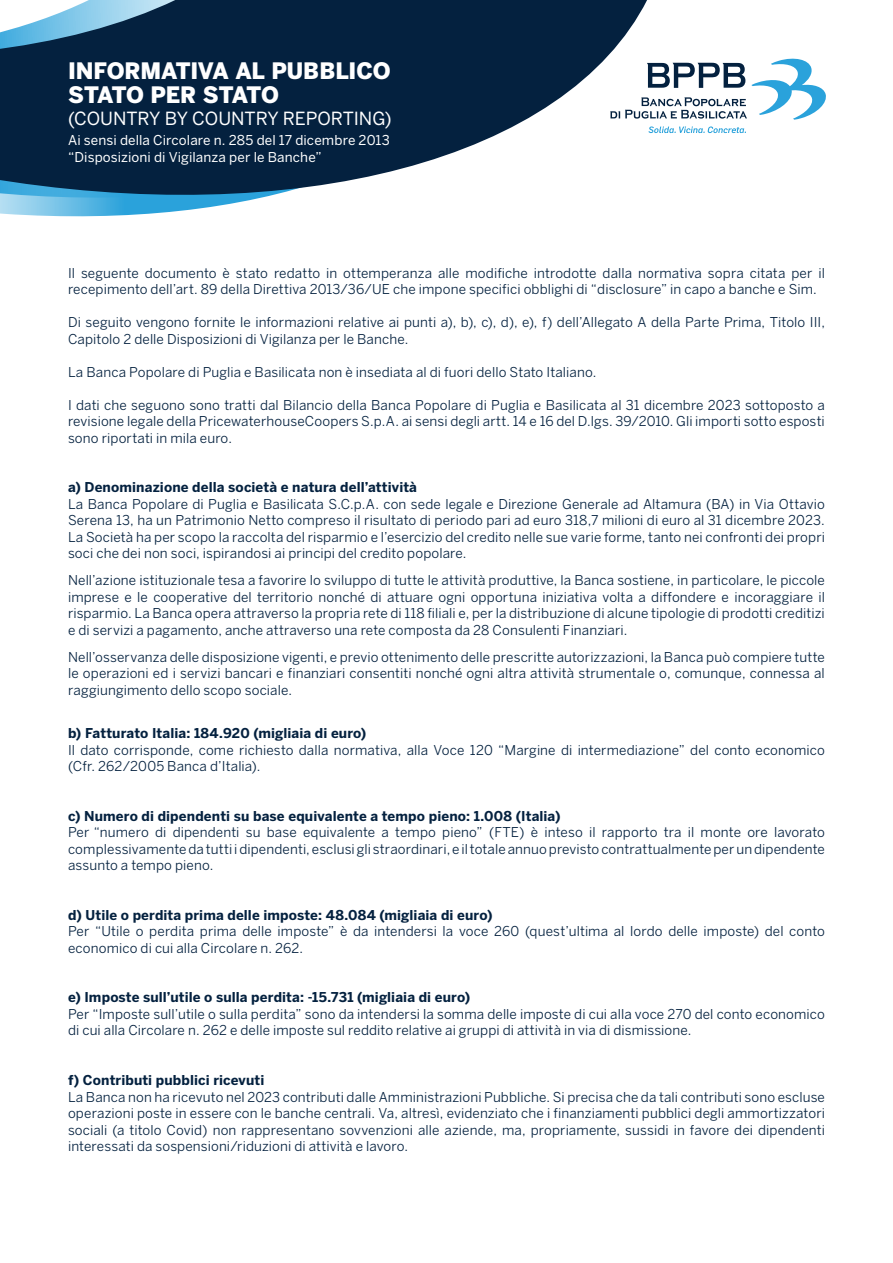
<style>
.page{position:relative;width:893px;height:1263px;background:#fff}
.page>*{position:absolute;margin:0;border:0;box-sizing:border-box;transform-origin:0 0}
.t1{font:900 22.5px "Benton Sans";letter-spacing:-.01em;color:#fff}
.t2{font:18px "Benton Sans";letter-spacing:-.005em;color:#fff}
.t3{font:13.5px/16.5px "Benton Sans";letter-spacing:.01em;color:#04213f;text-align:justify}
.t4{font:700 13.5px "Benton Sans";letter-spacing:.01em;color:#04213f}
.t5{font:13.5px "Benton Sans";letter-spacing:.005em;color:#fff}
</style>
<div class="page">
<svg style="left:0;top:0;width:647px;height:217px;fill:#04213f"></svg>
<svg style="left:610px;top:56px;width:216px;height:64px"></svg>
<svg style="left:648px;top:126px;width:98px;height:7px"></svg>
<p class="t1" style="left:68px;top:57px;width:324px">INFORMATIVA AL PUBBLICO</p>
<p class="t1" style="left:68px;top:81px;width:212px">STATO PER STATO</p>
<p class="t2" style="left:68px;top:108px;width:325px">(COUNTRY BY COUNTRY REPORTING)</p>
<p class="t5" style="left:68px;top:133px;width:323px">Ai sensi della Circolare n. 285 del 17 dicembre 2013</p>
<p class="t5" style="left:68px;top:149px;width:255px">“Disposizioni di Vigilanza per le Banche”</p>
<p class="t3" style="left:68px;top:265px;width:758px">Il seguente documento è stato redatto in ottemperanza alle modifiche introdotte dalla normativa sopra citata per il recepimento dell’art. 89 della Direttiva 2013/36/UE che impone specifici obblighi di “disclosure” in capo a banche e Sim.</p>
<p class="t3" style="left:68px;top:314px;width:758px">Di seguito vengono fornite le informazioni relative ai punti a), b), c), d), e), f) dell’Allegato A della Parte Prima, Titolo III,<br>Capitolo 2 delle Disposizioni di Vigilanza per le Banche.</p>
<p class="t3" style="left:68px;top:364px;width:530px">La Banca Popolare di Puglia e Basilicata non è insediata al di fuori dello Stato Italiano.</p>
<p class="t3" style="left:68px;top:397px;width:758px">I dati che seguono sono tratti dal Bilancio della Banca Popolare di Puglia e Basilicata al 31 dicembre 2023 sottoposto a revisione legale della PricewaterhouseCoopers S.p.A. ai sensi degli artt. 14 e 16 del D.lgs. 39/2010. Gli importi sotto esposti sono riportati in mila euro.</p>
<p class="t4" style="left:68px;top:479px;width:350px">a) Denominazione della società e natura dell’attività</p>
<p class="t3" style="left:68px;top:496px;width:758px">La Banca Popolare di Puglia e Basilicata S.C.p.A. con sede legale e Direzione Generale ad Altamura (BA) in Via Ottavio Serena 13, ha un Patrimonio Netto compreso il risultato di periodo pari ad euro 318,7 milioni di euro al 31 dicembre 2023.<br>La Società ha per scopo la raccolta del risparmio e l’esercizio del credito nelle sue varie forme, tanto nei confronti dei propri soci che dei non soci, ispirandosi ai principi del credito popolare.</p>
<p class="t3" style="left:68px;top:572px;width:758px">Nell’azione istituzionale tesa a favorire lo sviluppo di tutte le attività produttive, la Banca sostiene, in particolare, le piccole imprese e le cooperative del territorio nonché di attuare ogni opportuna iniziativa volta a diffondere e incoraggiare il risparmio. La Banca opera attraverso la propria rete di 118 filiali e, per la distribuzione di alcune tipologie di prodotti creditizi e di servizi a pagamento, anche attraverso una rete composta da 28 Consulenti Finanziari.</p>
<p class="t3" style="left:68px;top:649px;width:758px">Nell’osservanza delle disposizione vigenti, e previo ottenimento delle prescritte autorizzazioni, la Banca può compiere tutte le operazioni ed i servizi bancari e finanziari consentiti nonché ogni altra attività strumentale o, comunque, connessa al raggiungimento dello scopo sociale.</p>
<p class="t4" style="left:68px;top:725px;width:300px">b) Fatturato Italia: 184.920 (migliaia di euro)</p>
<p class="t3" style="left:68px;top:742px;width:758px">Il dato corrisponde, come richiesto dalla normativa, alla Voce 120 “Margine di intermediazione” del conto economico (Cfr. 262/2005 Banca d’Italia).</p>
<p class="t4" style="left:68px;top:808px;width:494px">c) Numero di dipendenti su base equivalente a tempo pieno: 1.008 (Italia)</p>
<p class="t3" style="left:68px;top:824px;width:758px">Per “numero di dipendenti su base equivalente a tempo pieno” (FTE) è inteso il rapporto tra il monte ore lavorato complessivamente da tutti i dipendenti, esclusi gli straordinari, e il totale annuo previsto contrattualmente per un dipendente assunto a tempo pieno.</p>
<p class="t4" style="left:68px;top:907px;width:426px">d) Utile o perdita prima delle imposte: 48.084 (migliaia di euro)</p>
<p class="t3" style="left:68px;top:923px;width:758px">Per “Utile o perdita prima delle imposte” è da intendersi la voce 260 (quest’ultima al lordo delle imposte) del conto economico di cui alla Circolare n. 262.</p>
<p class="t4" style="left:68px;top:989px;width:404px">e) Imposte sull’utile o sulla perdita: -15.731 (migliaia di euro)</p>
<p class="t3" style="left:68px;top:1006px;width:758px">Per “Imposte sull’utile o sulla perdita” sono da intendersi la somma delle imposte di cui alla voce 270 del conto economico di cui alla Circolare n. 262 e delle imposte sul reddito relative ai gruppi di attività in via di dismissione.</p>
<p class="t4" style="left:68px;top:1072px;width:198px">f) Contributi pubblici ricevuti</p>
<p class="t3" style="left:68px;top:1088px;width:758px">La Banca non ha ricevuto nel 2023 contributi dalle Amministrazioni Pubbliche. Si precisa che da tali contributi sono escluse operazioni poste in essere con le banche centrali. Va, altresì, evidenziato che i finanziamenti pubblici degli ammortizzatori sociali (a titolo Covid) non rappresentano sovvenzioni alle aziende, ma, propriamente, sussidi in favore dei dipendenti interessati da sospensioni/riduzioni di attività e lavoro.</p>
</div>
